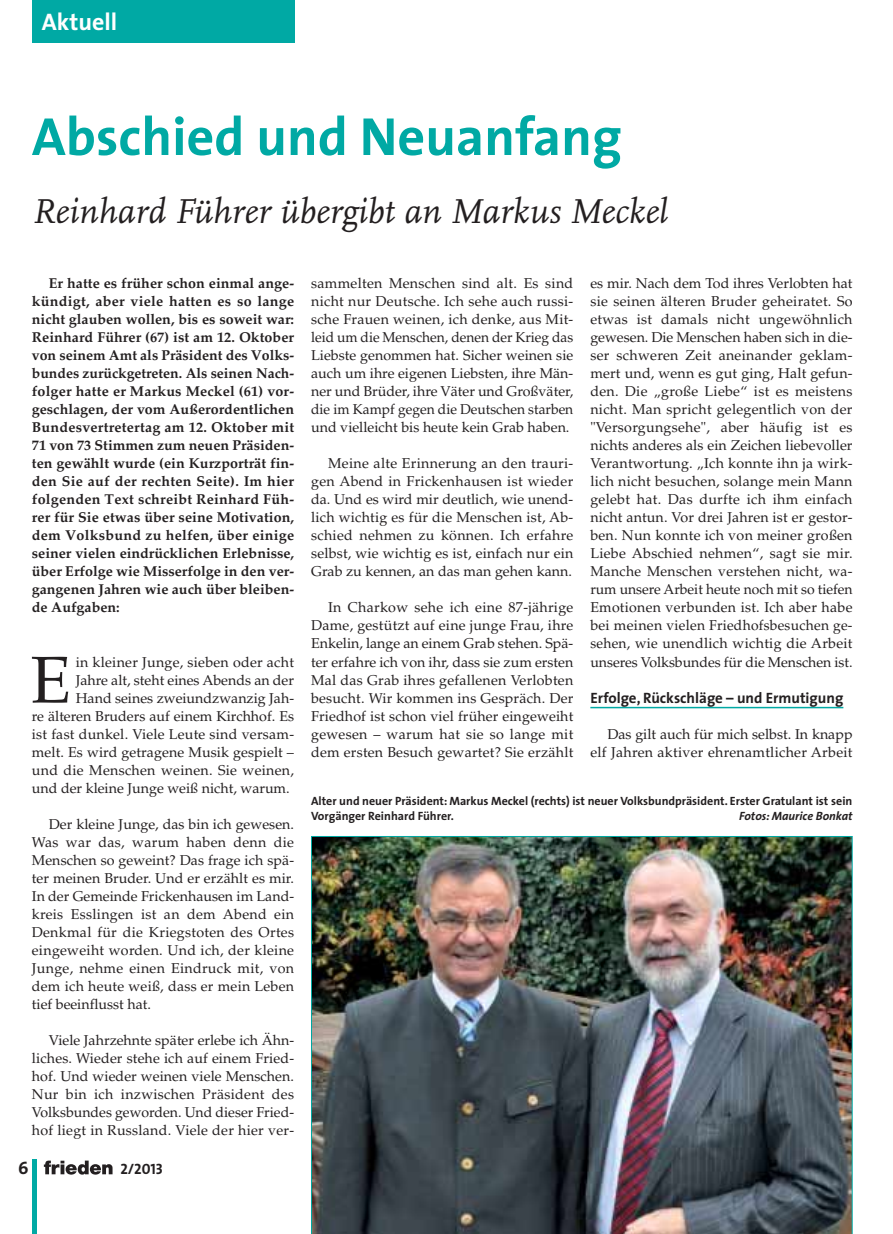
<style>
.page{position:relative;width:893px;height:1234px;background:#fff}
.page>*{position:absolute;margin:0;border:0;box-sizing:border-box;transform-origin:0 0}
.t1{font:66px "Palatino";color:#231f20}
.t2{font:700 54px "The Sans";color:#00a9a4}
.t3{font:italic 36px "Scala";color:#231f20}
.t4{font:700 24px "The Sans";color:#fff}
.t5{font:18px "The Sans Bold Caps";color:#231f20}
.t6{font:700 15px "The Sans";color:#231f20}
.t7{font:15px "The Sans Bold Caps";color:#231f20}
.t8{font:14.25px/18px "Palatino";color:#231f20;text-align:justify}
.t9{font:700 14.25px/18px "Palatino";color:#231f20;text-align:justify}
.t10{font:14.25px/18px "Palatino";letter-spacing:.02em;color:#231f20;text-align:right}
.t11{font:700 12px/15px "The Sans";color:#231f20}
.t12{font:italic 700 12px "The Sans";color:#231f20}
</style>
<div class="page">
<hr style="left:590px;top:706px;width:253px;height:2px;background:#00a9a4">
<img style="left:311px;top:836px;width:542px;height:397px">
<div style="left:32px;top:0;width:262px;height:43px;background:#00a9a4"></div>
<hr style="left:32px;top:1159px;width:4px;height:74px;background:#00a9a4">
<svg style="left:44px;top:1160px;width:69px;height:14px"></svg>
<h3 class="t4" style="left:42px;top:13px;width:77px">Aktuell</h3>
<h2 class="t2" style="left:32px;top:116px;width:592px">Abschied und Neuanfang</h2>
<h3 class="t3" style="left:32px;top:197px;width:637px">Reinhard Führer übergibt an Markus Meckel</h3>
<p class="t9" style="left:32px;top:276px;width:264px;text-indent:17px">Er hatte es früher schon einmal an ge - kün digt, aber viele hatten es so lange nicht glauben wollen, bis es soweit war:<br>Reinhard Führer (67) ist am 12. Oktober von seinem Amt als Präsident des Volks - bundes zurückgetreten. Als seinen Nach - folger hatte er Markus Meckel (61) vor&shy;geschlagen, der vom Außerordentlichen Bundesvertretertag am 12. Oktober mit 71 von 73 Stimmen zum neuen Präsiden&shy;ten gewählt wurde (ein Kurzporträt fin&shy;den Sie auf der rechten Seite). Im hier folgenden Text schreibt Reinhard Füh&shy;rer für Sie etwas über seine Motivation, dem Volksbund zu helfen, über einige seiner vielen eindrücklichen Erlebnisse, über Erfolge wie Misserfolge in den ver&shy;gangenen Jahren wie auch über bleiben&shy;de Aufgaben:</p>
<p class="t10" style="left:76px;top:654px;width:220px">in kleiner Junge, sieben oder acht</p>
<p class="t8" style="left:76px;top:672px;width:220px">Jahre alt, steht eines Abends an der</p>
<p class="t8" style="left:76px;top:690px;width:220px">Hand seines zweiundzwanzig Jah-</p>
<p class="t8" style="left:32px;top:708px;width:264px">re älteren Bruders auf einem Kirchhof. Es</p>
<p class="t8" style="left:32px;top:726px;width:264px">ist fast dunkel. Viele Leute sind versam-</p>
<p class="t8" style="left:32px;top:744px;width:264px">melt. Es wird getragene Musik ge spielt –</p>
<p class="t10" style="left:32px;top:762px;width:264px">und die Menschen weinen. Sie weinen,</p>
<p class="t8" style="left:32px;top:780px;width:259px">und der kleine Junge weiß nicht, warum.</p>
<p class="t8" style="left:32px;top:816px;width:264px;text-indent:17px">Der kleine Junge, das bin ich gewesen.<br>Was war das, warum haben denn die Menschen so geweint? Das frage ich spä&shy;ter meinen Bruder. Und er erzählt es mir.<br>In der Gemeinde Frickenhausen im Land&shy;kreis Esslingen ist an dem Abend ein Denkmal für die Kriegstoten des Ortes eingeweiht worden. Und ich, der kleine Junge, nehme einen Eindruck mit, von dem ich heute weiß, dass er mein Leben tief beeinflusst hat.</p>
<p class="t8" style="left:32px;top:1032px;width:264px;text-indent:17px">Viele Jahrzehnte später erlebe ich Ähn&shy;liches. Wieder stehe ich auf einem Fried&shy;hof. Und wieder weinen viele Menschen.<br>Nur bin ich inzwischen Präsident des Volks bundes geworden. Und dieser Fried - hof liegt in Russland. Viele der hier ver-</p>
<h1 class="t1" style="left:30px;top:654px;width:42px">E</h1>
<p class="t5" style="left:18px;top:1157px;width:12px">6</p>
<p class="t7" style="left:120px;top:1160px;width:44px">2/2013</p>
<p class="t8" style="left:311px;top:276px;width:264px">sammelten Menschen sind alt. Es sind nicht nur Deutsche. Ich sehe auch russi&shy;sche Frauen weinen, ich denke, aus Mit&shy;leid um die Menschen, denen der Krieg das Liebste genommen hat. Sicher weinen sie auch um ihre eigenen Liebsten, ihre Män&shy;ner und Brüder, ihre Väter und Groß väter, die im Kampf gegen die Deutschen starben und vielleicht bis heute kein Grab haben.</p>
<p class="t8" style="left:311px;top:456px;width:264px;text-indent:17px">Meine alte Erinnerung an den trauri&shy;gen Abend in Frickenhausen ist wieder da. Und es wird mir deutlich, wie unend&shy;lich wichtig es für die Menschen ist, Ab - schied nehmen zu können. Ich erfahre selbst, wie wichtig es ist, einfach nur ein Grab zu kennen, an das man gehen kann.</p>
<p class="t8" style="left:311px;top:600px;width:264px;text-indent:17px">In Charkow sehe ich eine 87-jährige Dame, gestützt auf eine junge Frau, ihre Enkelin, lange an einem Grab stehen. Spä&shy;ter erfahre ich von ihr, dass sie zum ersten Mal das Grab ihres gefallenen Verlobten besucht. Wir kommen ins Gespräch. Der Friedhof ist schon viel früher eingeweiht gewesen – warum hat sie so lange mit dem ersten Besuch gewartet? Sie erzählt</p>
<p class="t8" style="left:590px;top:276px;width:264px">es mir. Nach dem Tod ihres Verlobten hat sie seinen älteren Bruder geheiratet. So etwas ist damals nicht ungewöhnlich gewesen. Die Menschen haben sich in die&shy;ser schweren Zeit aneinander geklam&shy;mert und, wenn es gut ging, Halt gefun&shy;den. Die „große Liebe“ ist es meistens nicht. Man spricht gelegentlich von der "Versorgungsehe", aber häufig ist es nichts anderes als ein Zeichen liebevoller Verantwortung. „Ich konnte ihn ja wirk&shy;lich nicht besuchen, solange mein Mann ge lebt hat. Das durfte ich ihm einfach nicht antun. Vor drei Jahren ist er gestor&shy;ben. Nun konnte ich von meiner großen Liebe Ab schied nehmen“, sagt sie mir.<br>Manche Menschen verstehen nicht, wa - rum unsere Arbeit heute noch mit so tiefen Emotionen verbunden ist. Ich aber habe bei meinen vielen Friedhofs be su chen ge - sehen, wie un endlich wichtig die Arbeit un seres Volksbundes für die Menschen ist.</p>
<p class="t6" style="left:590px;top:691px;width:255px">Erfolge, Rückschläge – und Ermutigung</p>
<p class="t10" style="left:590px;top:726px;width:264px">Das gilt auch für mich selbst. In knapp elf Jahren aktiver ehrenamtlicher Ar beit</p>
<p class="t11" style="left:311px;top:794px;width:543px">Alter und neuer Präsident: Markus Meckel (rechts) ist neuer Volksbundpräsident. Erster Gratulant ist sein<br>Vorgänger Reinhard Führer.</p>
<p class="t12" style="left:739px;top:811px;width:115px">Fotos: Maurice Bonkat</p>
</div>
